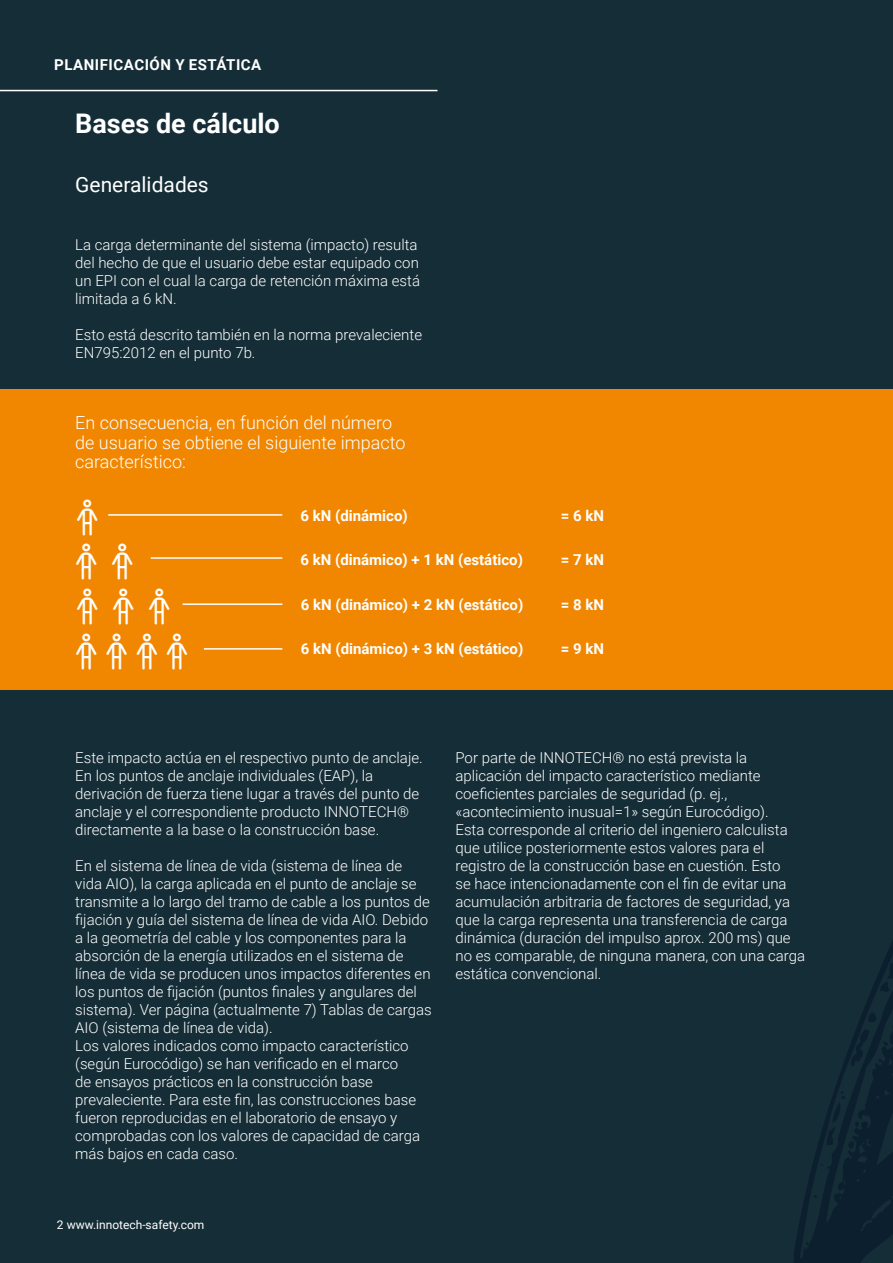
<style>
.page{position:relative;width:893px;height:1263px;background:#152d37}
.page>*{position:absolute;margin:0;border:0;box-sizing:border-box;transform-origin:0 0}
.t1{font:300 36px "Font Awesome 6 Pro";color:#fff}
.t2{font:700 27px "Roboto";color:#fff}
.t3{font:21px "Roboto";color:#fff}
.t4{font:300 18px/19.5px "Roboto";color:#fff}
.t5{font:300 15px/18px "Roboto";color:#fff}
.t6{font:700 15px "Roboto";color:#fff}
.t7{font:700 15px "Roboto";letter-spacing:.035em;color:#fff}
.t8{font:12px "Roboto";color:#fff}
</style>
<div class="page">
<hr style="left:0;top:90px;width:437px;height:1px;background:#fff">
<div style="left:0;top:389px;width:893px;height:300px;background:#f18700"></div>
<hr style="left:108px;top:514px;width:174px;height:2px;background:#fff">
<hr style="left:151px;top:557px;width:131px;height:2px;background:#fff">
<hr style="left:183px;top:603px;width:99px;height:2px;background:#fff">
<hr style="left:204px;top:648px;width:78px;height:2px;background:#fff">
<p class="t7" style="left:54px;top:54px;width:209px">PLANIFICACIÓN Y ESTÁTICA</p>
<h2 class="t2" style="left:75px;top:105px;width:206px">Bases de cálculo</h2>
<h3 class="t3" style="left:75px;top:169px;width:135px">Generalidades</h3>
<p class="t5" style="left:75px;top:235px;width:346px">La carga determinante del sistema (impacto) resulta del hecho de que el usuario debe estar equipado con un EPI con el cual la carga de retención máxima está limitada a 6 kN.</p>
<p class="t5" style="left:75px;top:325px;width:348px">Esto está descrito también en la norma prevaleciente<br>EN795:2012 en el punto 7b.</p>
<p class="t4" style="left:75px;top:412px;width:332px">En consecuencia, en función del número de usuario se obtiene el siguiente impacto característico:</p>
<h1 class="t1" style="left:76px;top:499px;width:24px">▲□■</h1>
<p class="t6" style="left:300px;top:505px;width:109px">6 kN (dinámico)</p>
<p class="t6" style="left:561px;top:505px;width:45px">= 6 kN</p>
<h1 class="t1" style="left:75px;top:544px;width:60px">▲□■ ▲□■</h1>
<p class="t6" style="left:300px;top:549px;width:224px">6 kN (dinámico) + 1 kN (estático)</p>
<p class="t6" style="left:561px;top:549px;width:45px">= 7 kN</p>
<h1 class="t1" style="left:76px;top:588px;width:96px">▲□■ ▲□■ ▲□■</h1>
<p class="t6" style="left:301px;top:594px;width:224px">6 kN (dinámico) + 2 kN (estático)</p>
<p class="t6" style="left:561px;top:594px;width:45px">= 8 kN</p>
<h1 class="t1" style="left:75px;top:633px;width:115px">▲□■ ▲□■ ▲□■ ▲□■</h1>
<p class="t6" style="left:301px;top:639px;width:224px">6 kN (dinámico) + 3 kN (estático)</p>
<p class="t6" style="left:561px;top:639px;width:45px">= 9 kN</p>
<p class="t5" style="left:75px;top:748px;width:349px">Este impacto actúa en el respectivo punto de anclaje.<br>En los puntos de anclaje individuales (EAP), la derivación de fuerza tiene lugar a través del punto de anclaje y el correspondiente producto INNOTECH® directamente a la base o la construcción base.</p>
<p class="t5" style="left:75px;top:856px;width:358px">En el sistema de línea de vida (sistema de línea de vida AIO), la carga aplicada en el punto de anclaje se transmite a lo largo del tramo de cable a los puntos de fijación y guía del sistema de línea de vida AIO. Debido a la geometría del cable y los componentes para la absorción de la energía utilizados en el sistema de línea de vida se producen unos impactos diferentes en los puntos de fijación (puntos finales y angulares del sistema). Ver página (actualmente 7) Tablas de cargas AIO (sistema de línea de vida).<br>Los valores indicados como impacto característico (según Eurocódigo) se han verificado en el marco<br>de ensayos prácticos en la construcción base prevaleciente. Para este fin, las construcciones base fueron reproducidas en el laboratorio de ensayo y comprobadas con los valores de capacidad de carga más bajos en cada caso.</p>
<p class="t8" style="left:57px;top:1216px;width:149px">2 www.innotech-safety.com</p>
<p class="t5" style="left:455px;top:748px;width:351px">Por parte de INNOTECH® no está prevista la aplicación del impacto característico mediante coeficientes parciales de seguridad (p. ej., «acontecimiento inusual=1» según Eurocódigo).<br>Esta corresponde al criterio del ingeniero calculista que utilice posteriormente estos valores para el registro de la construcción base en cuestión. Esto<br>se hace intencionadamente con el fin de evitar una acumulación arbitraria de factores de seguridad, ya que la carga representa una transferencia de carga dinámica (duración del impulso aprox. 200 ms) que no es comparable, de ninguna manera, con una carga estática convencional.</p>
</div>
